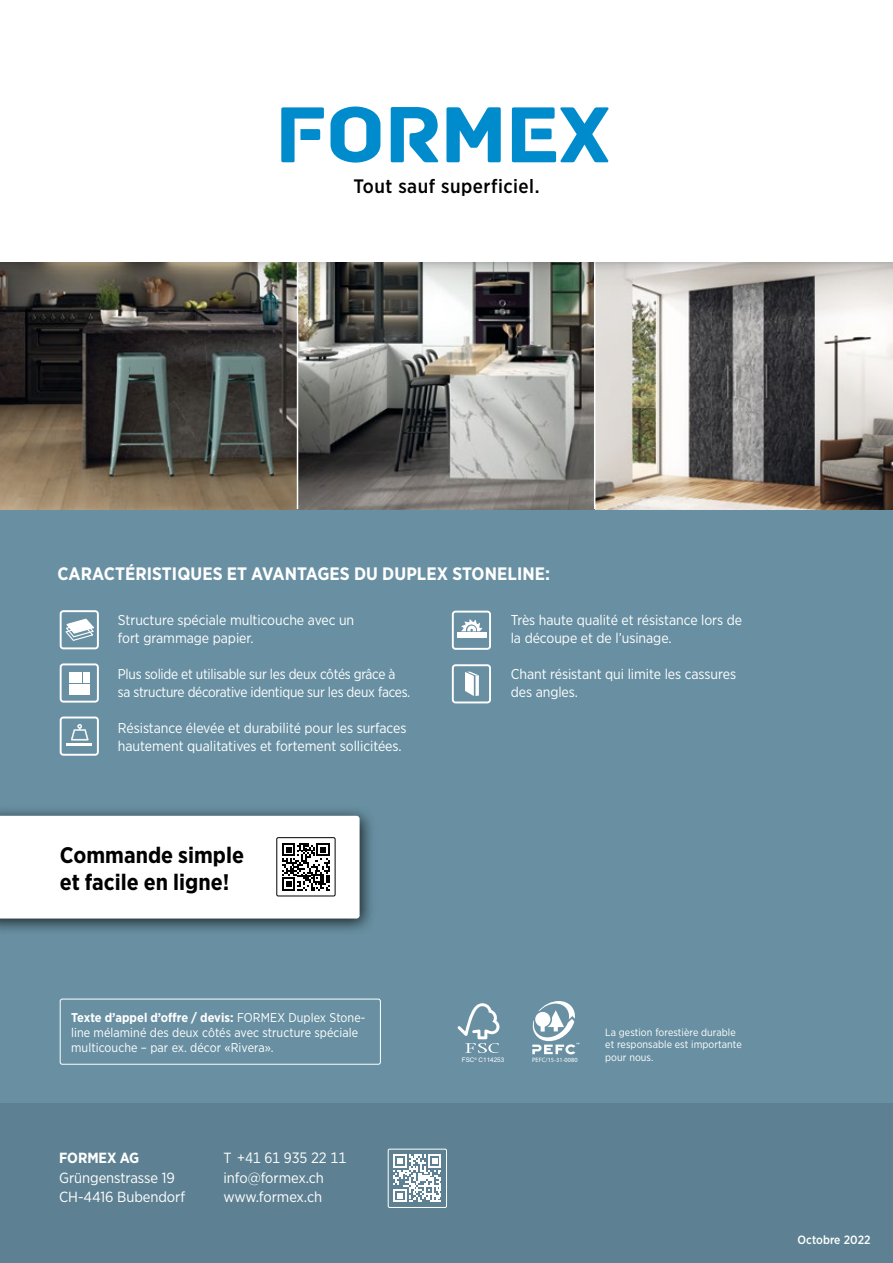
<style>
.page{position:relative;width:893px;height:1263px;background:#6890a2}
.page>*{position:absolute;margin:0;border:0;box-sizing:border-box;transform-origin:0 0}
.t1{font:700 22.5px/27px "Gotham Narrow";color:#000}
.t2{font:500 19.5px "Gotham Narrow";letter-spacing:.025em;color:#000}
.t3{font:700 18px "Gotham Narrow";letter-spacing:.005em;color:#fff}
.t4{font:15px "Gotham Narrow";letter-spacing:-.01em;color:#fff}
.t5{font:14.7px/19.5px "Gotham Narrow";letter-spacing:-.005em;color:#fff}
.t6{font:700 14.7px "Gotham Narrow";letter-spacing:-.005em;color:#fff}
.t7{font:14.25px/18px "Gotham Narrow";letter-spacing:-.005em;color:#fff}
.t8{font:12.75px/15.3px "Gotham Narrow";letter-spacing:.005em;color:#fff}
.t9{font:500 12px "Gotham Narrow";letter-spacing:.005em;color:#fff}
.t10{font:10.5px/12.6px "Gotham Narrow";letter-spacing:.005em;color:#fff}
.t11{font:6.3px "Myriad Pro";color:#fff}
.t12{font:6.3px "Arial";color:#fff}
.s1{font-weight:700}
.s2{font-size:14.7px}
</style>
<div class="page">
<img style="left:0;top:310px;width:893px;height:199px">
<div style="left:0;top:1103px;width:893px;height:160px;background:#5d8192"></div>
<img style="left:0;top:273px;width:893px;height:37px">
<svg style="left:458px;top:1003px;width:41px;height:50px"></svg>
<svg style="left:532px;top:1001px;width:47px;height:53px"></svg>
<div style="left:0;top:804px;width:377px;height:132px;background:#000;opacity:.75"></div>
<div style="left:0;top:816px;width:360px;height:102px;background:#fff"></div>
<div style="left:277px;top:837px;width:58px;height:59px;border:1px solid #000"></div>
<hr style="left:594px;top:261px;width:1px;height:248px;background:#fff">
<hr style="left:297px;top:261px;width:1px;height:248px;background:#fff">
<div style="left:0;top:0;width:893px;height:273px;background:#000;opacity:.3"></div>
<div style="left:0;top:0;width:893px;height:261px;background:#fff"></div>
<div style="left:60px;top:999px;width:321px;height:65px;border:1px solid #fff;border-radius:2px"></div>
<svg style="left:393px;top:1154px;width:48px;height:48px"></svg>
<div style="left:388px;top:1149px;width:59px;height:59px;border:1px solid #fff"></div>
<svg style="left:330px;top:106px;width:50px;height:57px"></svg>
<svg style="left:446px;top:107px;width:55px;height:55px"></svg>
<svg style="left:391px;top:107px;width:47px;height:55px"></svg>
<svg style="left:281px;top:107px;width:43px;height:55px"></svg>
<svg style="left:512px;top:107px;width:96px;height:55px"></svg>
<svg style="left:60px;top:663px;width:39px;height:40px"></svg>
<svg style="left:60px;top:610px;width:39px;height:39px"></svg>
<div style="left:69px;top:684px;width:21px;height:10px;background:#fff"></div>
<div style="left:69px;top:672px;width:13px;height:10px;background:#fff"></div>
<div style="left:84px;top:672px;width:6px;height:10px;background:#fff"></div>
<svg style="left:60px;top:716px;width:39px;height:40px"></svg>
<svg style="left:452px;top:611px;width:39px;height:39px"></svg>
<svg style="left:452px;top:664px;width:39px;height:39px"></svg>
<h2 class="t2" style="left:353px;top:174px;width:188px">Tout sauf superficiel.</h2>
<p class="t3" style="left:57px;top:562px;width:494px">CARACTÉRISTIQUES ET AVANTAGES DU DUPLEX STONELINE:</p>
<p class="t7" style="left:118px;top:611px;width:238px">Structure spéciale multicouche avec un fort grammage papier.</p>
<p class="t7" style="left:118px;top:665px;width:294px">Plus solide et utilisable sur les deux côtés grâce à sa structure décorative identique sur les deux faces.</p>
<p class="t7" style="left:118px;top:719px;width:290px">Résistance élevée et durabilité pour les surfaces hautement qualitatives et fortement sollicitées.</p>
<h1 class="t1" style="left:60px;top:841px;width:186px">Commande simple et facile en ligne!</h1>
<p class="t8" style="left:71px;top:1009px;width:296px"><span class="s1">Texte d’appel d’offre / devis:</span> FORMEX Duplex Stone&shy;line mélaminé des deux côtés avec structure spéciale multicouche – par ex. décor «Rivera».</p>
<p class="t6" style="left:59px;top:1148px;width:82px">FORMEX AG</p>
<p class="t5" style="left:59px;top:1167px;width:128px">Grüngenstrasse 19<br>CH-4416 Bubendorf</p>
<p class="t4" style="left:224px;top:1148px;width:124px"><span class="s2">T</span> +41 61 935 22 11</p>
<p class="t5" style="left:224px;top:1167px;width:102px">info@formex.ch www.formex.ch</p>
<p class="t7" style="left:511px;top:611px;width:233px">Très haute qualité et résistance lors de la découpe et de l’usinage.</p>
<p class="t7" style="left:511px;top:665px;width:227px">Chant résistant qui limite les cassures des angles.</p>
<p class="t12" style="left:462px;top:1056px;width:44px">FSC<sup>®</sup> C114253</p>
<p class="t11" style="left:532px;top:1056px;width:47px">PEFC/15-31-0080</p>
<p class="t10" style="left:605px;top:1025px;width:138px">La gestion forestière durable et responsable est importante pour nous.</p>
<p class="t9" style="left:797px;top:1232px;width:75px">Octobre 2022</p>
</div>
